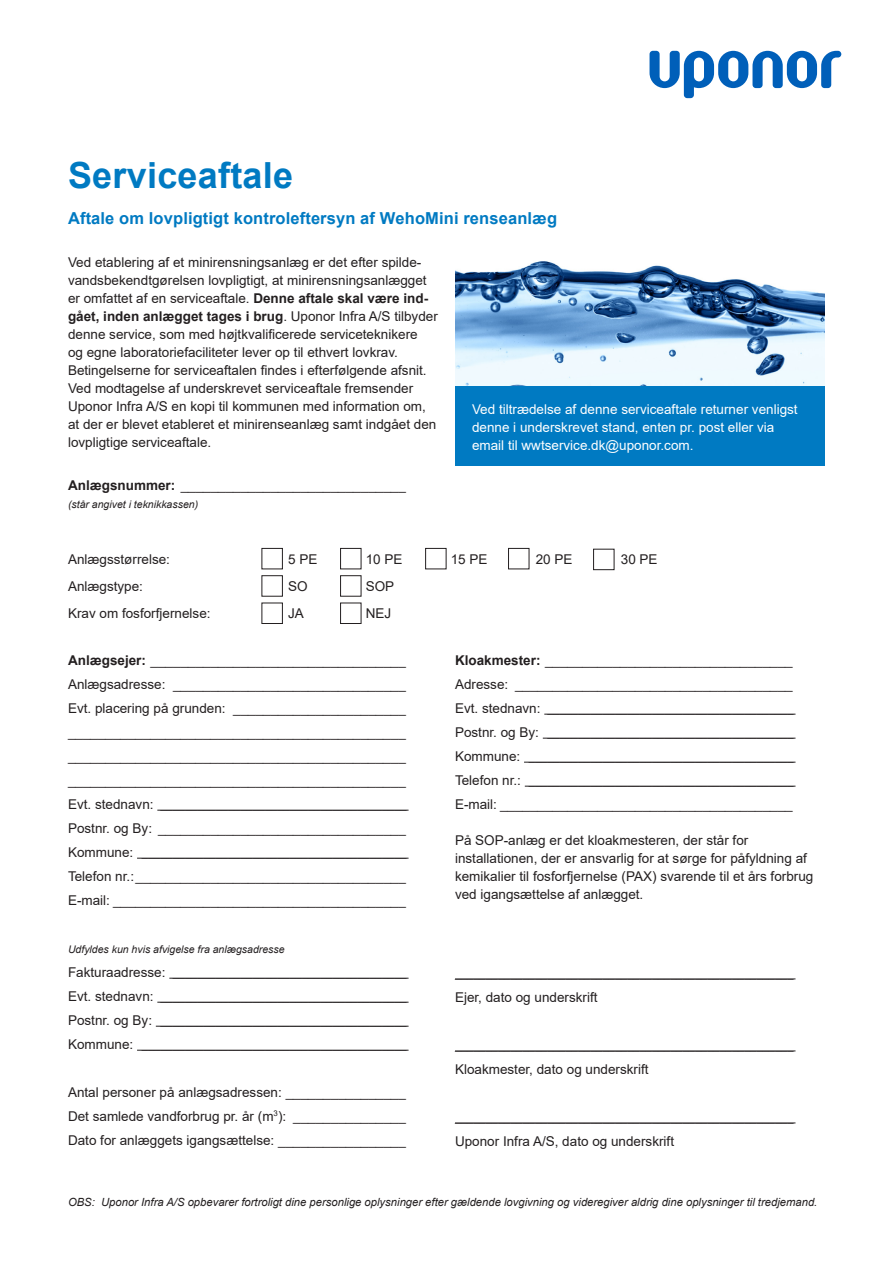
<style>
.page{position:relative;width:893px;height:1263px;background:#fff}
.page>*{position:absolute;margin:0;border:0;box-sizing:border-box;transform-origin:0 0}
.H1_Overskrift_bold_b{font:700 36px "Arial";letter-spacing:.005em;color:#007ac2}
.Body_Tekst_11_14_bol{font:700 16.5px "Arial";letter-spacing:.005em;color:#007ac2}
.Body_Text_9_12_black{font:13.5px/18px "Arial";color:#231f20}
.Body_Text_9_12_black-2{font:13.5px/24px "Arial Narrow";color:#231f20}
.t1{font:13.5px/18px "Arial";color:#fff}
.Body_Text_9_12_black-3{font:italic 11.25px "Arial";color:#231f20}
.Body_Text_9_12_black-4{font:italic 10.5px "Arial";color:#231f20}
.s1{font-weight:700}
.s2{font-family:"Arial Narrow"}
.s3{font-family:"Arial"}
</style>
<div class="page">
<svg style="left:649px;top:51px;width:192px;height:47px"></svg>
<hr style="left:157px;top:810px;width:252px;height:1px;background:#231f20">
<hr style="left:137px;top:858px;width:272px;height:1px;background:#231f20">
<hr style="left:169px;top:978px;width:240px;height:1px;background:#231f20">
<hr style="left:157px;top:1002px;width:252px;height:1px;background:#231f20">
<hr style="left:156px;top:1026px;width:253px;height:1px;background:#231f20">
<hr style="left:137px;top:1050px;width:272px;height:1px;background:#231f20">
<div style="left:261px;top:548px;width:22px;height:21px;border:1px solid #231f20"></div>
<div style="left:261px;top:575px;width:22px;height:22px;border:1px solid #231f20"></div>
<div style="left:261px;top:603px;width:22px;height:21px;border:1px solid #231f20"></div>
<div style="left:340px;top:548px;width:21px;height:21px;border:1px solid #231f20"></div>
<div style="left:340px;top:575px;width:21px;height:22px;border:1px solid #231f20"></div>
<div style="left:340px;top:603px;width:21px;height:21px;border:1px solid #231f20"></div>
<div style="left:425px;top:548px;width:21px;height:21px;border:1px solid #231f20"></div>
<div style="left:508px;top:548px;width:21px;height:21px;border:1px solid #231f20"></div>
<div style="left:593px;top:549px;width:21px;height:21px;border:1px solid #231f20"></div>
<div style="left:455px;top:386px;width:370px;height:80px;background:#007ac2"></div>
<hr style="left:544px;top:714px;width:251px;height:1px;background:#231f20">
<hr style="left:543px;top:738px;width:252px;height:1px;background:#231f20">
<hr style="left:524px;top:762px;width:271px;height:1px;background:#231f20">
<hr style="left:525px;top:786px;width:270px;height:1px;background:#231f20">
<hr style="left:455px;top:978px;width:340px;height:1px;background:#231f20">
<hr style="left:455px;top:1050px;width:340px;height:1px;background:#231f20">
<hr style="left:455px;top:1122px;width:340px;height:1px;background:#231f20">
<img style="left:455px;top:261px;width:370px;height:125px">
<p class="H1_Overskrift_bold_b" style="left:68px;top:150px;width:227px">Serviceaftale</p>
<p class="Body_Tekst_11_14_bol" style="left:68px;top:206px;width:491px">Aftale om lovpligtigt kontroleftersyn af WehoMini renseanlæg</p>
<p class="Body_Text_9_12_black" style="left:68px;top:253px;width:371px">Ved etablering af et minirensningsanlæg er det efter spilde&shy;vandsbekendtgørelsen lovpligtigt, at minirensningsanlægget er omfattet af en serviceaftale. <span class="s1">Denne aftale skal være ind&shy;gået, inden anlægget tages i brug</span>. Uponor Infra A/S tilbyder denne service, som med højtkvalificerede serviceteknikere<br>og egne laboratoriefaciliteter lever op til ethvert lovkrav.<br>Betingelserne for serviceaftalen findes i efterfølgende afsnit.<br>Ved modtagelse af underskrevet serviceaftale fremsender Uponor Infra A/S en kopi til kommunen med information om, at der er blevet etableret et minirenseanlæg samt indgået den lovpligtige serviceaftale.</p>
<p class="Body_Text_9_12_black" style="left:68px;top:476px;width:339px"><span class="s1">Anlægsnummer:</span> ______________________________</p>
<p class="Body_Text_9_12_black-4" style="left:68px;top:498px;width:132px">(står angivet i teknikkassen)</p>
<p class="t1" style="left:472px;top:400px;width:327px">Ved tiltrædelse af denne serviceaftale returner venligst denne i underskrevet stand, enten pr. post eller via email til wwtservice.dk@uponor.com.</p>
<p class="Body_Text_9_12_black" style="left:68px;top:550px;width:104px">Anlægsstørrelse:</p>
<p class="Body_Text_9_12_black" style="left:288px;top:550px;width:31px">5 PE</p>
<p class="Body_Text_9_12_black" style="left:366px;top:550px;width:38px">10 PE</p>
<p class="Body_Text_9_12_black" style="left:451px;top:550px;width:38px">15 PE</p>
<p class="Body_Text_9_12_black" style="left:536px;top:550px;width:38px">20 PE</p>
<p class="Body_Text_9_12_black" style="left:621px;top:550px;width:38px">30 PE</p>
<p class="Body_Text_9_12_black" style="left:68px;top:577px;width:77px">Anlægstype:</p>
<p class="Body_Text_9_12_black" style="left:288px;top:577px;width:21px">SO</p>
<p class="Body_Text_9_12_black" style="left:366px;top:577px;width:30px">SOP</p>
<p class="Body_Text_9_12_black" style="left:68px;top:604px;width:144px">Krav om fosforfjernelse:</p>
<p class="Body_Text_9_12_black" style="left:288px;top:604px;width:17px">JA</p>
<p class="Body_Text_9_12_black" style="left:366px;top:604px;width:27px">NEJ</p>
<p class="Body_Text_9_12_black" style="left:68px;top:651px;width:339px"><span class="s1">Anlægsejer:</span> __________________________________</p>
<p class="Body_Text_9_12_black" style="left:68px;top:675px;width:339px">Anlægsadresse: _______________________________</p>
<p class="Body_Text_9_12_black" style="left:68px;top:699px;width:339px">Evt. placering på grunden: _______________________</p>
<p class="Body_Text_9_12_black" style="left:68px;top:723px;width:339px">_____________________________________________</p>
<p class="Body_Text_9_12_black" style="left:68px;top:747px;width:339px">_____________________________________________</p>
<p class="Body_Text_9_12_black" style="left:68px;top:768px;width:340px;line-height:24px;text-align:justify">_____________________________________________ Evt. stednavn: <span class="s2">________________________________________ </span>Postnr. og By: _________________________________ Kommune: <span class="s2">___________________________________________ </span>Telefon nr.:____________________________________</p>
<p class="Body_Text_9_12_black" style="left:68px;top:891px;width:339px">E-mail: _______________________________________</p>
<p class="Body_Text_9_12_black-4" style="left:68px;top:942px;width:218px">Udfyldes kun hvis afvigelse fra anlægsadresse</p>
<p class="Body_Text_9_12_black-2" style="left:68px;top:959px;width:340px"><span class="s3">Fakturaadresse:</span> ______________________________________</p>
<p class="Body_Text_9_12_black-2" style="left:68px;top:983px;width:340px;text-align:justify"><span class="s3">Evt. stednavn:</span> ________________________________________ <span class="s3">Postnr. og By:</span> ________________________________________ <span class="s3">Kommune:</span> ___________________________________________</p>
<p class="Body_Text_9_12_black" style="left:68px;top:1083px;width:339px">Antal personer på anlægsadressen: ________________</p>
<p class="Body_Text_9_12_black" style="left:68px;top:1107px;width:339px">Det samlede vandforbrug pr. år (m<sup>3</sup>): _______________</p>
<p class="Body_Text_9_12_black" style="left:68px;top:1131px;width:339px">Dato for anlæggets igangsættelse: _________________</p>
<p class="Body_Text_9_12_black" style="left:455px;top:651px;width:339px"><span class="s1">Kloakmester:</span> _________________________________</p>
<p class="Body_Text_9_12_black-2" style="left:455px;top:671px;width:340px;text-align:justify"><span class="s3">Adresse: _____________________________________ Evt. stednavn:</span> ________________________________________ <span class="s3">Postnr. og By:</span> ________________________________________ <span class="s3">Kommune:</span> ___________________________________________ <span class="s3">Telefon nr.:</span> ___________________________________________</p>
<p class="Body_Text_9_12_black" style="left:455px;top:795px;width:339px">E-mail: _______________________________________</p>
<p class="Body_Text_9_12_black" style="left:455px;top:831px;width:360px">På SOP-anlæg er det kloakmesteren, der står for installationen, der er ansvarlig for at sørge for påfyldning af kemikalier til fosforfjernelse (PAX) svarende til et års forbrug ved igangsættelse af anlægget.</p>
<p class="Body_Text_9_12_black-2" style="left:455px;top:960px;width:340px">_______________________________________________________<br><span class="s3">Ejer, dato og underskrift</span></p>
<p class="Body_Text_9_12_black-2" style="left:455px;top:1032px;width:340px">_______________________________________________________<br><span class="s3">Kloakmester, dato og underskrift</span></p>
<p class="Body_Text_9_12_black-2" style="left:455px;top:1104px;width:340px">_______________________________________________________<br><span class="s3">Uponor Infra A/S, dato og underskrift</span></p>
<p class="Body_Text_9_12_black-3" style="left:68px;top:1195px;width:751px">OBS: Uponor Infra A/S opbevarer fortroligt dine personlige oplysninger efter gældende lovgivning og videregiver aldrig dine oplysninger til tredjemand.</p>
</div>
